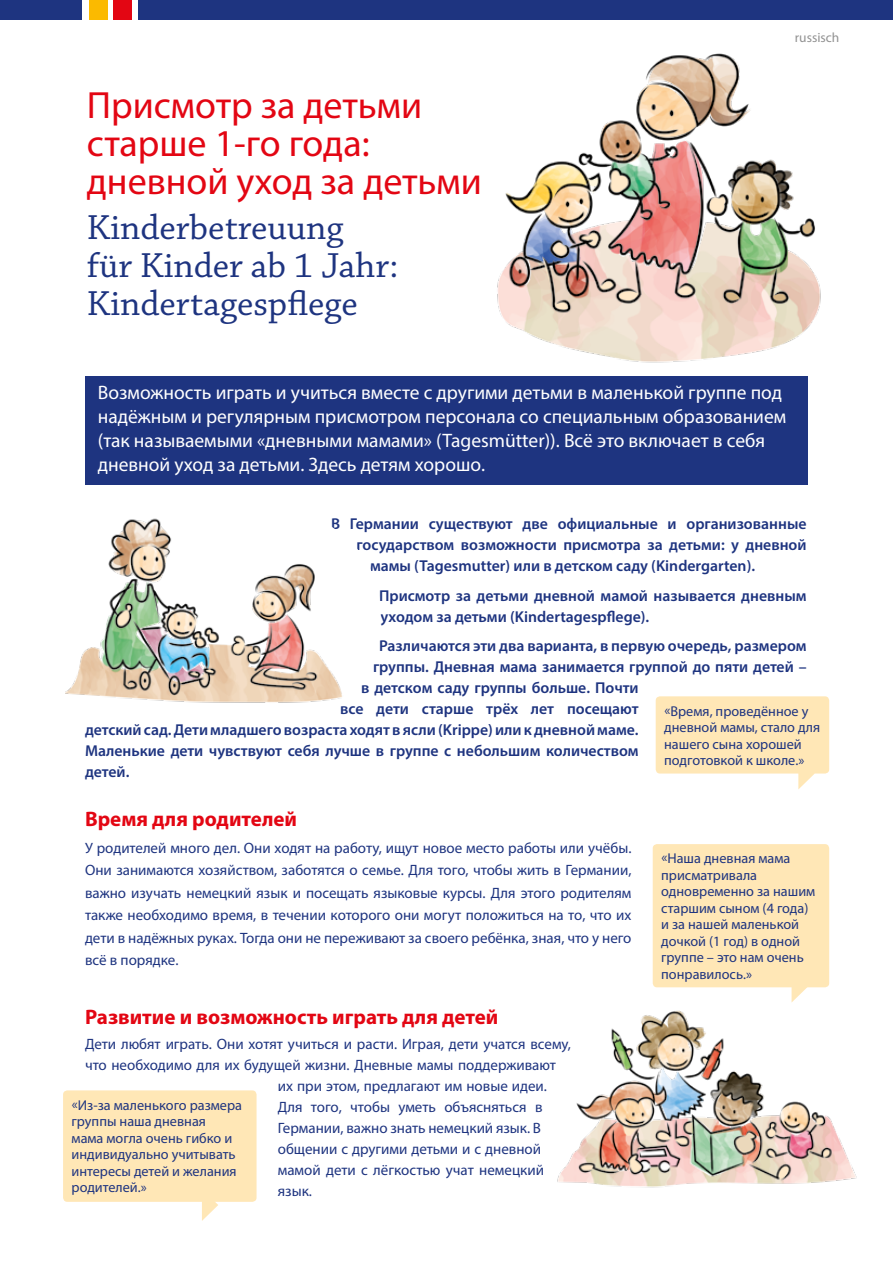
<style>
.page{position:relative;width:893px;height:1263px;background:#fff}
.page>*{position:absolute;margin:0;border:0;box-sizing:border-box;transform-origin:0 0}
.t1{font:38.1px/38.1px "Myriad Pro";color:#e30613}
.t2{font:36.6px/38.1px "Chaparral Pro";color:#1e3480}
.t3{font:700 21px "Myriad Pro";color:#e30613}
.t4{font:19.5px/24px "Myriad Pro";color:#fff}
.t5{font:600 15.75px/21px "Myriad Pro";color:#1e3480}
.t6{font:15px/22.5px "Myriad Pro";color:#1e3480;text-align:justify}
.t7{font:14.25px/16.5px "Myriad Pro";color:#1e3480}
.t8{font:13.5px "Myriad Pro";color:#929292}
</style>
<div class="page">
<img style="left:492px;top:53px;width:329px;height:324px">
<div style="left:85px;top:377px;width:723px;height:108px;background:#1e3480"></div>
<div style="left:0;top:0;width:893px;height:19px;background:#1e3480"></div>
<div style="left:83px;top:0;width:6px;height:19px;background:#fff"></div>
<div style="left:107px;top:0;width:6px;height:19px;background:#fff"></div>
<div style="left:132px;top:0;width:6px;height:19px;background:#fff"></div>
<div style="left:113px;top:0;width:19px;height:19px;background:#e30613"></div>
<div style="left:89px;top:0;width:18px;height:19px;background:#fbba00"></div>
<img style="left:66px;top:518px;width:276px;height:185px">
<img style="left:557px;top:999px;width:300px;height:189px">
<svg style="left:798px;top:773px;width:17px;height:16px"></svg>
<div style="left:656px;top:696px;width:173px;height:77px;background:#ffe7b6;border-radius:4px"></div>
<svg style="left:792px;top:987px;width:16px;height:15px"></svg>
<div style="left:653px;top:844px;width:176px;height:143px;background:#ffe7b6;border-radius:4px"></div>
<svg style="left:202px;top:1202px;width:16px;height:19px"></svg>
<div style="left:63px;top:1090px;width:194px;height:112px;background:#ffe7b6;border-radius:4px"></div>
<h1 class="t1" style="left:87px;top:85px;width:397px">Присмотр за детьми старше 1-го года: дневной уход за детьми</h1>
<h2 class="t2" style="left:87px;top:210px;width:313px">Kinderbetreuung<br>für Kinder ab 1 Jahr:<br>Kindertagespflege</h2>
<p class="t8" style="left:795px;top:29px;width:46px">russisch</p>
<p class="t4" style="left:98px;top:380px;width:690px">Возможность играть и учиться вместе с другими детьми в маленькой группе под надёжным и регулярным присмотром персонала со специальным образованием (так называемыми «дневными мамами» (Tagesmütter .) ) Всё это включает в себя дневной уход за детьми. Здесь детям хорошо.</p>
<p class="t5" style="left:331px;top:513px;width:11px">В</p>
<p class="t5" style="left:350px;top:513px;width:70px">Германии</p>
<p class="t5" style="left:429px;top:513px;width:86px">существуют</p>
<p class="t5" style="left:523px;top:513px;width:27px">две</p>
<p class="t5" style="left:558px;top:513px;width:102px">официальные</p>
<p class="t5" style="left:668px;top:513px;width:11px">и</p>
<p class="t5" style="left:686px;top:513px;width:122px">организованные</p>
<p class="t5" style="left:370px;top:534px;width:438px;text-indent:-13px">государством возможности присмотра за детьми у: дневной мамы (Tagesmutter) или в детском саду (Kindergarten .(</p>
<p class="t5" style="left:379px;top:584px;width:429px">Присмотр за детьми дневной мамой называется дневным уходом за детьми (Kindertagespflege .(</p>
<p class="t5" style="left:379px;top:635px;width:429px">Различаются эти два варианта в, первую очередь, размером</p>
<p class="t5" style="left:373px;top:656px;width:435px">группы. Дневная мама занимается группой до пяти детей –</p>
<p class="t5" style="left:361px;top:677px;width:279px">в детском саду группы больше. Почти</p>
<p class="t5" style="left:567px;top:698px;width:73px">посещают</p>
<p class="t5" style="left:486px;top:698px;width:33px">трёх</p>
<p class="t7" style="left:664px;top:702px;width:157px">«Время, проведённое у дневной мамы, стало для нашего сына хорошей подготовкой к школе «.</p>
<p class="t5" style="left:85px;top:698px;width:555px;text-indent:255px">все детскийсад.Детимладшеговозрастаходятвясли(Krippe)иликдневноймаме.<br>Маленькие дети чувствуют себя лучше в группе с небольшим количеством детей.</p>
<h3 class="t3" style="left:85px;top:805px;width:214px">Время для родителей</h3>
<p class="t6" style="left:85px;top:836px;width:548px">У родителей много дел. Они ходят на работу, ищут новое место работы или учёбы.<br>Они занимаются хозяйством, заботятся о семье. Для того, чтобы жить в Германии, важно изучать немецкий язык и посещать языковые курсы. Для этого родителям также необходимо время в, течении которого они могут положиться на то, что их дети в надёжных руках. Тогда они не переживают за своего ребёнка, зная, что у него всё в порядке.</p>
<p class="t5" style="left:376px;top:698px;width:34px">дети</p>
<p class="t5" style="left:422px;top:698px;width:53px">старше</p>
<p class="t5" style="left:531px;top:698px;width:25px">лет</p>
<p class="t7" style="left:661px;top:850px;width:156px">«Наша дневная мама присматривала одновременно за нашим старшим сыном 4( года( и за нашей маленькой дочкой 1( год в) одной группе – это нам очень понравилось «.</p>
<h3 class="t3" style="left:85px;top:1003px;width:415px">Развитие и возможность играть для детей</h3>
<p class="t6" style="left:85px;top:1032px;width:487px">Дети любят играть. Они хотят учиться и расти. Играя, дети учатся всему,</p>
<p class="t6" style="left:85px;top:1053px;width:472px">что необходимо для их будущей жизни. Дневные мамы поддерживают</p>
<p class="t6" style="left:278px;top:1074px;width:271px">их при этом, предлагают им новые идеи.</p>
<p class="t6" style="left:535px;top:1095px;width:9px">в</p>
<p class="t7" style="left:72px;top:1096px;width:172px">«Из-за маленького размера группы наша дневная<br>мама могла очень гибко и индивидуально учитывать интересы детей и желания родителей «.</p>
<p class="t6" style="left:350px;top:1095px;width:41px">чтобы</p>
<p class="t6" style="left:444px;top:1095px;width:84px">объясняться</p>
<p class="t6" style="left:278px;top:1096px;width:268px;line-height:21px;text-align:left">Для<br>Германии, важно знать немецкий язык В. общении с другими детьми си дневной мамой дети с лёгкостью учат немецкий язык.</p>
<p class="t6" style="left:311px;top:1095px;width:32px">того,</p>
<p class="t6" style="left:398px;top:1095px;width:39px">уметь</p>
</div>
